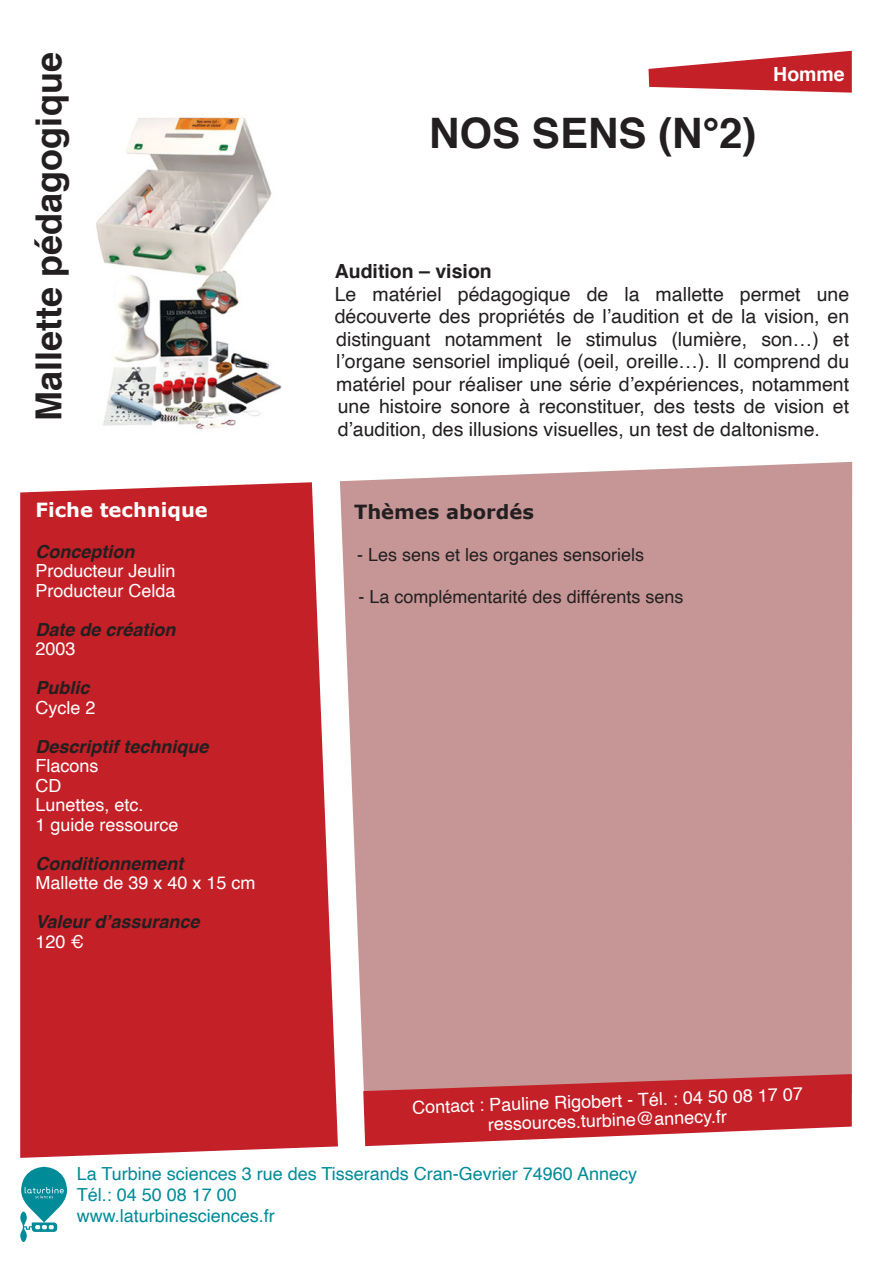
<style>
.page{position:relative;width:893px;height:1263px;background:#fff}
.page>*{position:absolute;margin:0;border:0;box-sizing:border-box;transform-origin:0 0}
.t1{font:700 42px "Helvetica";color:#231f20}
.t2{font:700 36px "Helvetica";color:#231f20}
.t3{font:19.5px/22.5px "Helvetica";color:#231f20;text-align:justify}
.t4{font:700 19.5px "Helvetica";color:#231f20}
.t5{font:700 19.5px "Verdana";color:#fff}
.t6{font:700 19.5px "Verdana";color:#231f20}
.t7{font:700 19.5px "Helvetica";color:#fff}
.t8{font:18px/19.5px "Helvetica";color:#fff;text-align:center}
.t9{font:18px/21px "Helvetica";color:#008b98}
.t10{font:italic 700 18px "Helvetica";color:#231f20}
.t11{font:18px "Helvetica";color:#231f20}
</style>
<div class="page">
<img style="left:96px;top:116px;width:186px;height:314px">
<div style="left:340px;top:462px;width:512px;height:612px;background:#c69696"></div>
<svg style="left:20px;top:482px;width:318px;height:676px;background:#c62b32"></svg>
<svg style="left:363px;top:1074px;width:489px;height:72px;background:#cc4c51"></svg>
<svg style="left:20px;top:1167px;width:47px;height:75px"></svg>
<svg style="left:648px;top:51px;width:204px;height:42px"></svg>
<div style="left:738px;top:67px;width:107px;height:15px;background:#c42027"></div>
<p class="t2" style="left:20px;top:421px;width:370px;rotate:-90deg">Mallette pédagogique</p>
<p class="t5" style="left:35px;top:497px;width:174px">Fiche technique</p>
<p class="t10" style="left:35px;top:537px;width:100px">Conception</p>
<p class="t8" style="left:35px;top:562px;width:142px">Producteur Jeulin</p>
<p class="t8" style="left:35px;top:581px;width:142px">Producteur Celda</p>
<p class="t10" style="left:35px;top:615px;width:142px">Date de création</p>
<p class="t8" style="left:35px;top:640px;width:42px">2003</p>
<p class="t10" style="left:35px;top:673px;width:56px">Public</p>
<p class="t8" style="left:35px;top:698px;width:62px">Cycle 2</p>
<p class="t10" style="left:35px;top:732px;width:175px">Descriptif technique</p>
<p class="t8" style="left:35px;top:757px;width:65px">Flacons</p>
<p class="t8" style="left:35px;top:776px;width:27px">CD</p>
<p class="t8" style="left:35px;top:796px;width:110px">Lunettes, etc.</p>
<p class="t8" style="left:35px;top:815px;width:145px">1 guide ressource</p>
<p class="t10" style="left:35px;top:849px;width:149px">Conditionnement</p>
<p class="t8" style="left:35px;top:874px;width:222px">Mallette de 39 x 40 x 15 cm</p>
<p class="t10" style="left:35px;top:907px;width:166px">Valeur d’assurance</p>
<p class="t8" style="left:35px;top:932px;width:50px">120 €</p>
<p class="t1" style="left:429px;top:99px;width:329px">NOS SENS (N°2)</p>
<p class="t7" style="left:773px;top:58px;width:73px">Homme</p>
<p class="t4" style="left:335px;top:256px;width:159px">Audition – vision</p>
<p class="t3" style="left:335px;top:283px;width:516px">Le matériel pédagogique de la mallette permet une découverte des propriétés de l’audition et de la vision, en distinguant notamment le stimulus (lumière, son…) et l’organe sensoriel impliqué (oeil, oreille…). Il comprend du matériel pour réaliser une série d’expériences, notamment une histoire sonore à reconstituer, des tests de vision et d’audition, des illusions visuelles, un test de daltonisme.</p>
<p class="t6" style="left:354px;top:499px;width:181px">Thèmes abordés</p>
<p class="t11" style="left:357px;top:541px;width:289px">- Les sens et les organes sensoriels</p>
<p class="t11" style="left:359px;top:583px;width:326px">- La complémentarité des différents sens</p>
<p class="t8" style="left:412px;top:1098px;width:392px;rotate:-2deg">Contact : Pauline Rigobert - Tél. : 04 50 08 17 07 ressources.turbine@annecy.fr</p>
<p class="t9" style="left:77px;top:1164px;width:562px">La Turbine sciences 3 rue des Tisserands Cran-Gevrier 74960 Annecy</p>
<p class="t9" style="left:77px;top:1185px;width:200px">Tél.: 04 50 08 17 00 www.laturbinesciences.fr</p>
</div>
